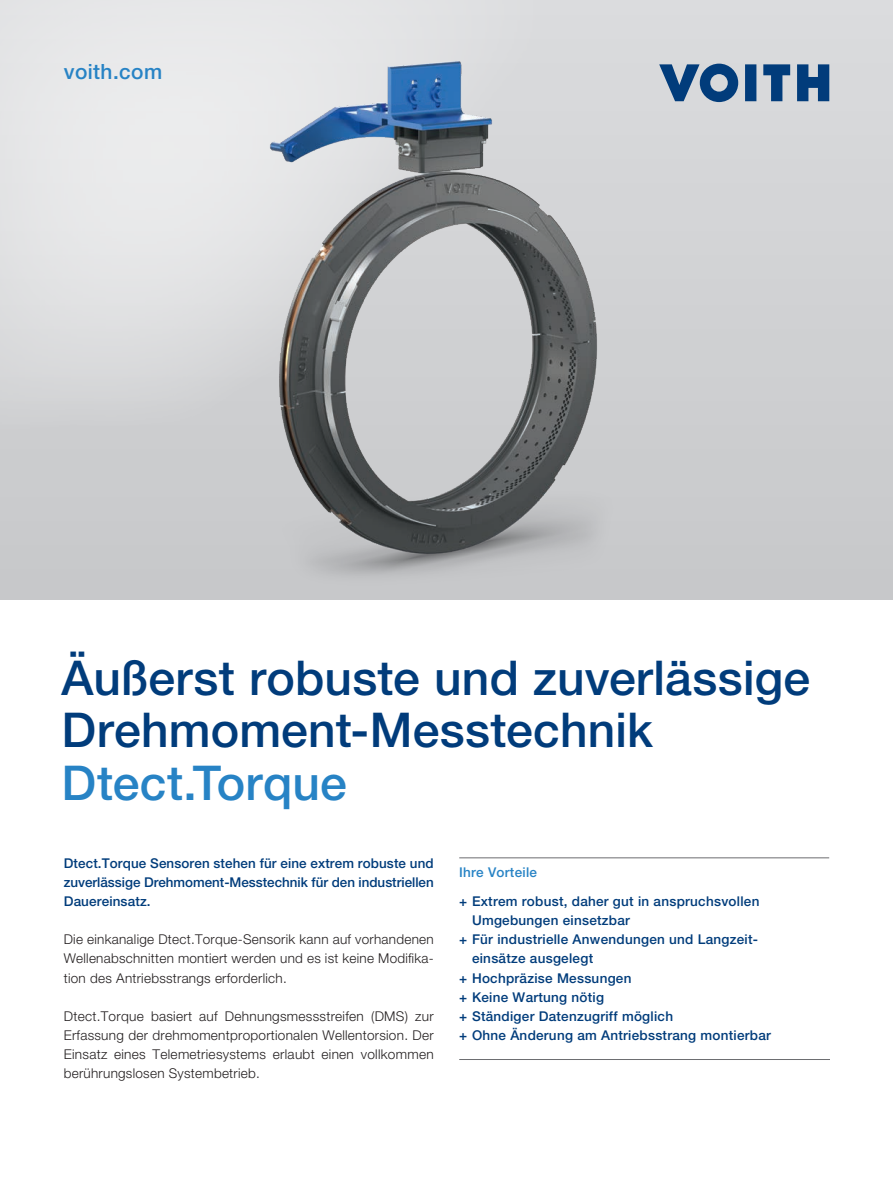
<style>
.page{position:relative;width:893px;height:1191px;background:#fff}
.page>*{position:absolute;margin:0;border:0;box-sizing:border-box;transform-origin:0 0}
.t1{font:500 48px/52.8px "Helvetica Neue LT Pro";letter-spacing:.005em;color:#013c7b}
.t2{font:500 48px "Helvetica Neue LT Pro";letter-spacing:.005em;color:#2783c5}
.t3{font:500 21px "Helvetica Neue LT Pro";letter-spacing:.02em;color:#2783c5}
.t4{font:500 13.5px/19.2px "Helvetica Neue LT Pro";letter-spacing:.02em;color:#013c7b;text-align:justify}
.t5{font:300 13.5px/19.2px "Helvetica Neue LT Pro";letter-spacing:.02em;color:#231f20;text-align:justify}
.t6{font:500 13.5px "Helvetica Neue LT Pro";letter-spacing:.02em;color:#2783c5}
</style>
<div class="page">
<div style="left:0;top:0;width:893px;height:600px;background:#cecfd1"></div>
<svg style="left:0;top:0;width:549px;height:370px;fill:#e6e7e8"></svg>
<img style="left:217px;top:23px;width:431px;height:557px">
<hr style="left:459px;top:857px;width:370px;height:1px;background:#6c6d70">
<hr style="left:459px;top:1059px;width:371px;height:1px;background:#6c6d70">
<svg style="left:659px;top:64px;width:79px;height:38px"></svg>
<svg style="left:745px;top:64px;width:11px;height:37px"></svg>
<svg style="left:763px;top:64px;width:27px;height:37px"></svg>
<svg style="left:797px;top:64px;width:32px;height:37px"></svg>
<h2 class="t3" style="left:64px;top:59px;width:100px">voith.com</h2>
<h1 class="t1" style="left:62px;top:650px;width:750px">Äußerst robuste und zuverlässige<br>Drehmoment-Messtechnik</h1>
<h1 class="t2" style="left:62px;top:754px;width:287px">Dtect.Torque</h1>
<p class="t4" style="left:64px;top:853px;width:371px">Dtect.Torque Sensoren stehen für eine extrem robuste und zuverlässige Drehmoment-Messtechnik für den industriellen Dauereinsatz.</p>
<p class="t5" style="left:64px;top:929px;width:371px">Die einkanalige Dtect.Torque-Sensorik kann auf vorhandenen Wellenabschnitten montiert werden und es ist keine Modifika&shy;tion des Antriebsstrangs erforderlich.</p>
<p class="t5" style="left:64px;top:1006px;width:371px">Dtect.Torque basiert auf Dehnungsmessstreifen (DMS) zur Erfassung der drehmomentproportionalen Wellentorsion. Der Einsatz eines Telemetriesystems erlaubt einen vollkommen berührungslosen Systembetrieb.</p>
<p class="t6" style="left:459px;top:864px;width:79px">Ihre Vorteile</p>
<p class="t4" style="left:459px;top:891px;width:302px">+ Extrem robust, daher gut in anspruchsvollen</p>
<p class="t4" style="left:472px;top:910px;width:159px">Umgebungen einsetzbar</p>
<p class="t4" style="left:459px;top:929px;width:300px">+ Für industrielle Anwendungen und Langzeit-</p>
<p class="t4" style="left:472px;top:949px;width:123px">einsätze ausgelegt</p>
<p class="t4" style="left:459px;top:968px;width:174px">+ Hochpräzise Messungen</p>
<p class="t4" style="left:459px;top:987px;width:146px">+ Keine Wartung nötig</p>
<p class="t4" style="left:459px;top:1006px;width:215px">+ Ständiger Datenzugriff möglich</p>
<p class="t4" style="left:459px;top:1025px;width:313px">+ Ohne Änderung am Antriebsstrang montierbar</p>
</div>
